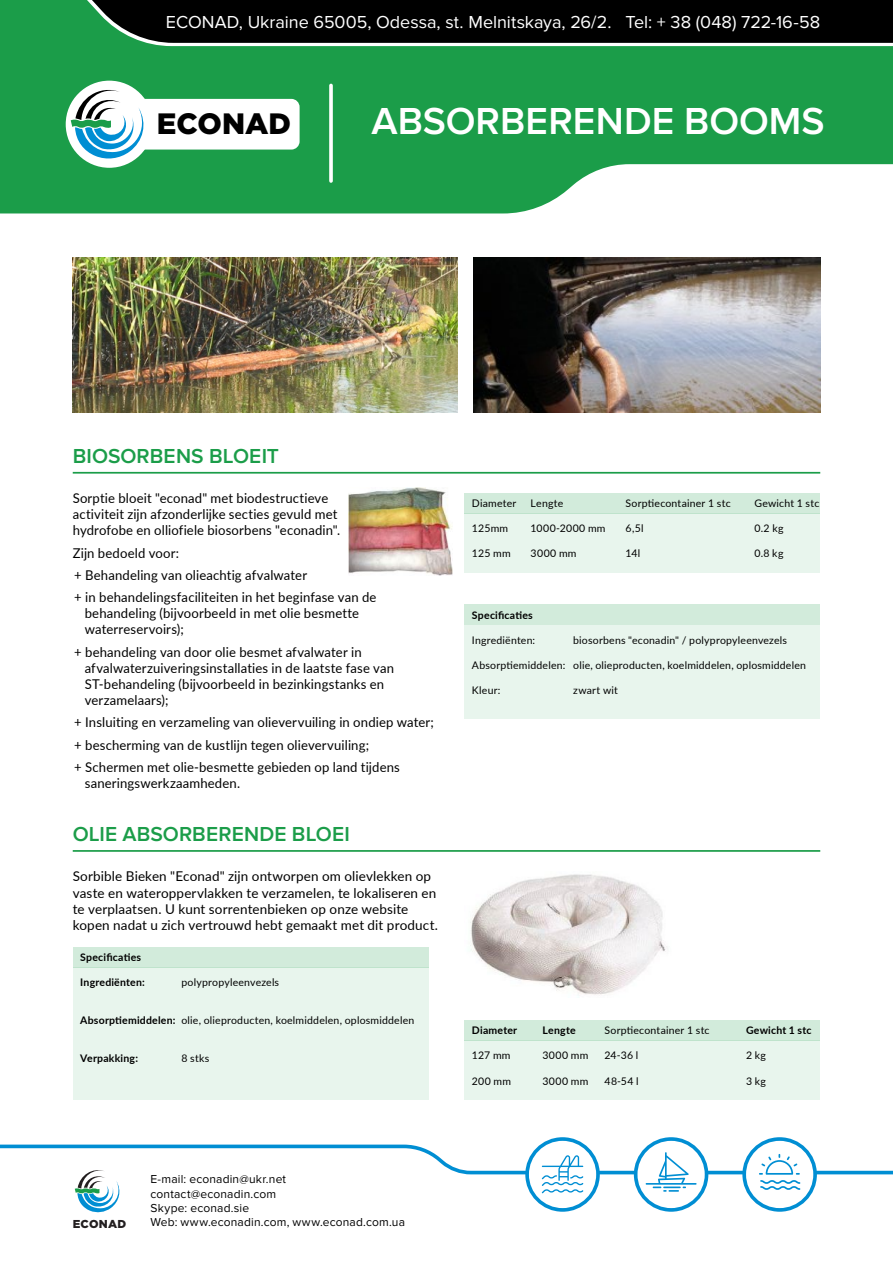
<style>
.page{position:relative;width:893px;height:1263px;background:#fff}
.page>*{position:absolute;margin:0;border:0;box-sizing:border-box;transform-origin:0 0}
.t1{font:600 39px "Proxima Nova";color:#fff}
.t2{font:900 29.4px "Gotham Pro";color:#000}
.t3{font:600 21px "Proxima Nova";letter-spacing:.005em;color:#1b9d49}
.t4{font:18px "Proxima Nova";color:#fff}
.t5{font:13.5px/16.2px "Lato";letter-spacing:.01em;color:#000}
.t6{font:12px/14.4px "Proxima Nova";letter-spacing:.015em;color:#000}
.t7{font:900 11.55px "Gotham Pro";letter-spacing:.025em;color:#231f20}
.t8{font:10.5px "Lato";letter-spacing:.02em;color:#000}
.t9{font:700 10.5px "Lato";letter-spacing:.02em;color:#000}
.t10{font:10.5px "Lato";letter-spacing:.05em;color:#000}
</style>
<div class="page">
<svg style="left:0;top:1144px;width:893px;height:46px"></svg>
<svg style="left:525px;top:1137px;width:75px;height:75px"></svg>
<svg style="left:634px;top:1137px;width:74px;height:75px"></svg>
<svg style="left:742px;top:1137px;width:75px;height:75px"></svg>
<hr style="left:73px;top:472px;width:747px;height:2px;background:#1b9d49">
<div style="left:464px;top:625px;width:356px;height:94px;background:#e8f5ed"></div>
<div style="left:464px;top:605px;width:356px;height:20px;background:#d2ebdb"></div>
<div style="left:464px;top:514px;width:356px;height:59px;background:#e8f5ed"></div>
<div style="left:464px;top:493px;width:356px;height:21px;background:#d2ebdb"></div>
<img style="left:348px;top:487px;width:104px;height:88px">
<img style="left:474px;top:258px;width:346px;height:154px">
<hr style="left:73px;top:850px;width:747px;height:2px;background:#1b9d49">
<img style="left:470px;top:874px;width:197px;height:121px">
<div style="left:73px;top:968px;width:356px;height:132px;background:#e8f5ed"></div>
<div style="left:73px;top:947px;width:356px;height:21px;background:#d2ebdb"></div>
<div style="left:464px;top:1041px;width:356px;height:59px;background:#e8f5ed"></div>
<div style="left:464px;top:1020px;width:356px;height:21px;background:#d2ebdb"></div>
<svg style="left:75px;top:1167px;width:48px;height:46px"></svg>
<svg style="left:0;top:0;width:893px;height:213px;background:#2e894e"></svg>
<svg style="left:329px;top:85px;width:4px;height:96px"></svg>
<img style="left:73px;top:258px;width:385px;height:154px">
<div style="left:66px;top:81px;width:87px;height:87px;background:#fff;border-radius:50%"></div>
<svg style="left:71px;top:85px;width:229px;height:76px"></svg>
<h3 class="t4" style="left:166px;top:11px;width:656px">ECONAD, Ukraine 65005, Odessa, st. Melnitskaya, 26/2. Tel: + 38 (048) 722-16-58</h3>
<h2 class="t2" style="left:157px;top:107px;width:136px">ECONAD</h2>
<h1 class="t1" style="left:371px;top:99px;width:455px">ABSORBERENDE BOOMS</h1>
<h3 class="t3" style="left:73px;top:444px;width:208px">BIOSORBENS BLOEIT</h3>
<p class="t5" style="left:73px;top:489px;width:269px">Sorptie bloeit "econad" met biodestructieve activiteit zijn afzonderlijke secties gevuld met hydrofobe en olliofiele biosorbens "econadin".</p>
<p class="t5" style="left:73px;top:541px;width:305px;line-height:22.2px">Zijn bedoeld voor:<br>+ Behandeling van olieachtig afvalwater<br>+ in behandelingsfaciliteiten in het beginfase van de</p>
<p class="t5" style="left:85px;top:605px;width:276px">behandeling (bijvoorbeeld in met olie besmette waterreservoirs);</p>
<p class="t5" style="left:85px;top:643px;width:311px;text-indent:-11px">+ behandeling van door olie besmet afvalwater in afvalwaterzuiveringsinstallaties in de laatste fase van ST-behandeling (bijvoorbeeld in bezinkingstanks en verzamelaars);</p>
<p class="t5" style="left:74px;top:711px;width:361px;line-height:22.2px">+ Insluiting en verzameling van olievervuiling in ondiep water; + bescherming van de kustlijn tegen olievervuiling;<br>+ Schermen met olie-besmette gebieden op land tijdens</p>
<p class="t5" style="left:85px;top:774px;width:157px">saneringswerkzaamheden.</p>
<h3 class="t3" style="left:73px;top:822px;width:279px">OLIE ABSORBERENDE BLOEI</h3>
<p class="t5" style="left:73px;top:868px;width:367px">Sorbible Bieken "Econad" zijn ontworpen om olievlekken op vaste en wateroppervlakken te verzamelen, te lokaliseren en te verplaatsen. U kunt sorrentenbieken op onze website kopen nadat u zich vertrouwd hebt gemaakt met dit product.</p>
<p class="t9" style="left:80px;top:949px;width:62px">Specificaties</p>
<p class="t9" style="left:80px;top:975px;width:66px">Ingrediënten:</p>
<p class="t9" style="left:80px;top:1012px;width:97px">Absorptiemiddelen:</p>
<p class="t9" style="left:80px;top:1050px;width:59px">Verpakking:</p>
<p class="t8" style="left:181px;top:975px;width:99px">polypropyleenvezels</p>
<p class="t8" style="left:181px;top:1013px;width:234px">olie, olieproducten, koelmiddelen, oplosmiddelen</p>
<p class="t8" style="left:181px;top:1050px;width:29px">8 stks</p>
<p class="t8" style="left:472px;top:496px;width:46px">Diameter</p>
<p class="t8" style="left:472px;top:521px;width:38px">125mm</p>
<p class="t8" style="left:472px;top:546px;width:40px">125 mm</p>
<p class="t8" style="left:531px;top:496px;width:34px">Lengte</p>
<p class="t10" style="left:531px;top:521px;width:76px">1000-2000 mm</p>
<p class="t8" style="left:531px;top:546px;width:47px">3000 mm</p>
<p class="t8" style="left:626px;top:496px;width:107px">Sorptiecontainer 1 stc</p>
<p class="t8" style="left:626px;top:521px;width:19px">6,5l</p>
<p class="t8" style="left:626px;top:546px;width:16px">14l</p>
<p class="t8" style="left:754px;top:496px;width:66px">Gewicht 1 stc</p>
<p class="t8" style="left:754px;top:521px;width:31px">0.2 kg</p>
<p class="t8" style="left:754px;top:546px;width:31px">0.8 kg</p>
<p class="t9" style="left:472px;top:607px;width:62px">Specificaties</p>
<p class="t8" style="left:472px;top:632px;width:65px">Ingrediënten:</p>
<p class="t8" style="left:472px;top:658px;width:95px">Absorptiemiddelen:</p>
<p class="t8" style="left:472px;top:683px;width:30px">Kleur:</p>
<p class="t8" style="left:573px;top:632px;width:215px">biosorbens "econadin" / polypropyleenvezels</p>
<p class="t8" style="left:573px;top:658px;width:234px">olie, olieproducten, koelmiddelen, oplosmiddelen</p>
<p class="t8" style="left:573px;top:683px;width:46px">zwart wit</p>
<p class="t9" style="left:472px;top:1023px;width:47px">Diameter</p>
<p class="t8" style="left:472px;top:1048px;width:40px">127 mm</p>
<p class="t8" style="left:472px;top:1073px;width:41px">200 mm</p>
<p class="t9" style="left:542px;top:1023px;width:35px">Lengte</p>
<p class="t8" style="left:542px;top:1048px;width:47px">3000 mm</p>
<p class="t8" style="left:542px;top:1073px;width:47px">3000 mm</p>
<p class="t8" style="left:605px;top:1023px;width:107px">Sorptiecontainer 1 stc</p>
<p class="t8" style="left:605px;top:1048px;width:35px">24-36 l</p>
<p class="t8" style="left:605px;top:1073px;width:36px">48-54 l</p>
<p class="t9" style="left:746px;top:1023px;width:67px">Gewicht 1 stc</p>
<p class="t8" style="left:746px;top:1048px;width:21px">2 kg</p>
<p class="t8" style="left:746px;top:1073px;width:21px">3 kg</p>
<p class="t6" style="left:150px;top:1172px;width:137px">E-mail: econadin@ukr.net contact@econadin.com<br>Skype: econad.sie</p>
<p class="t7" style="left:73px;top:1217px;width:55px">ECONAD</p>
<p class="t6" style="left:150px;top:1215px;width:256px">Web: www.econadin.com, www.econad.com.ua</p>
</div>
